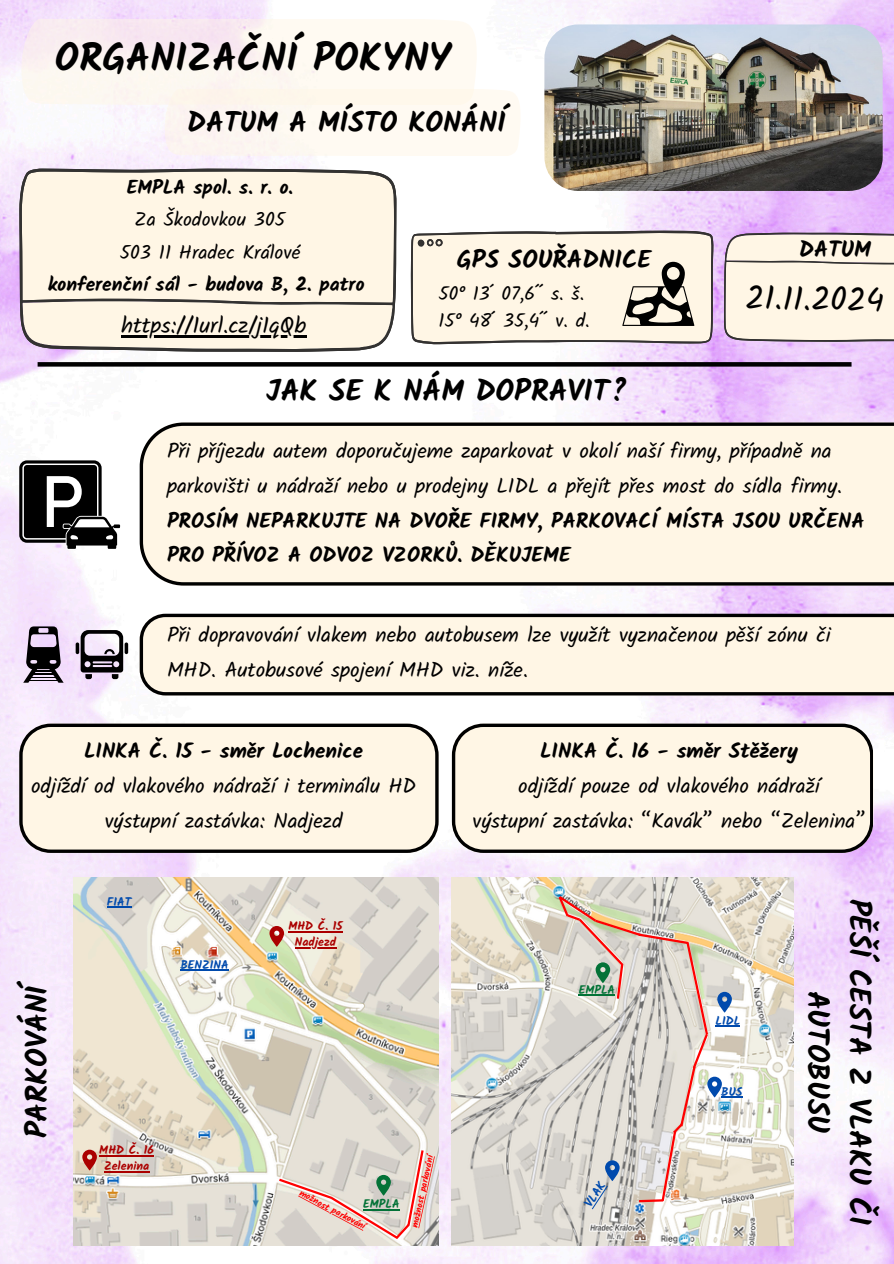
<style>
.page{position:relative;width:894px;height:1264px;background:#fff}
.page>*{position:absolute;margin:0;border:0;box-sizing:border-box;transform-origin:0 0}
.t1{font:700 39px "Kalam";color:#000}
.t2{font:33px "Kalam";color:#000}
.t3{font:700 30px/41.7px "Kalam";color:#000;text-align:center}
.t4{font:700 28.5px "Kalam";color:#000}
.t5{font:700 24.75px "Kalam";color:#000}
.t6{font:22.5px "Kalam";color:#000}
.t7{font:700 22.5px "Kalam";color:#000}
.t8{font:21px/34.8px "Kalam";color:#000}
.t9{font:700 21px/34.8px "Kalam";color:#000}
.t10{font:700 19.5px "Kalam";color:#000}
.t11{font:19.5px "Kalam";color:#000}
.t12{font:19.2px "Kalam";color:#000}
.t13{font:700 12px "Kalam";color:#ab0000}
.t14{font:700 12px "Kalam";color:#004aad}
.t15{font:700 12px "Kalam";color:#037237}
.t16{font:700 9px "Kalam";color:#f00}
</style>
<div class="page">
<img style="left:0;top:0;width:893px;height:1263px">
<img style="left:544px;top:24px;width:337px;height:167px;border-radius:34px">
<svg style="left:724px;top:233px;width:169px;height:109px;background:#f2e9da"></svg>
<svg style="left:411px;top:231px;width:302px;height:113px;background:#e7dfd0"></svg>
<svg style="left:38px;top:362px;width:813px;height:4px;background:#070607"></svg>
<div style="left:19px;top:460px;width:83px;height:82px;background:#000;border-radius:8px"></div>
<svg style="left:22px;top:463px;width:98px;height:86px"></svg>
<div style="left:140px;top:422px;width:753px;height:163px;background:#fff6e5"></div>
<svg style="left:140px;top:613px;width:753px;height:82px;background:#eae2d3"></svg>
<svg style="left:20px;top:20px;width:501px;height:136px"></svg>
<svg style="left:76px;top:630px;width:52px;height:49px"></svg>
<svg style="left:23px;top:626px;width:41px;height:56px;background:#776d7c"></svg>
<svg style="left:19px;top:168px;width:377px;height:184px;background:#f2e9da"></svg>
<hr style="left:121px;top:335px;width:185px;height:3px;background:#000">
<svg style="left:19px;top:723px;width:419px;height:130px;background:#eee6d7"></svg>
<svg style="left:452px;top:723px;width:420px;height:130px;background:#efe6d7"></svg>
<img style="left:452px;top:877px;width:340px;height:368px">
<svg style="left:556px;top:894px;width:186px;height:315px;background:#d7d0c9"></svg>
<img style="left:73px;top:877px;width:365px;height:368px">
<svg style="left:82px;top:1149px;width:15px;height:21px"></svg>
<hr style="left:99px;top:1155px;width:55px;height:1px;background:#ab0000">
<hr style="left:104px;top:1171px;width:45px;height:1px;background:#ab0000">
<svg style="left:269px;top:926px;width:15px;height:20px"></svg>
<hr style="left:288px;top:931px;width:54px;height:1px;background:#ab0000">
<hr style="left:295px;top:947px;width:41px;height:1px;background:#ab0000">
<hr style="left:180px;top:969px;width:49px;height:1px;background:#004aad">
<svg style="left:107px;top:906px;width:24px;height:1px"></svg>
<svg style="left:276px;top:1147px;width:159px;height:94px;background:#ddd1c8"></svg>
<p class="t1" style="left:55px;top:35px;width:397px">ORGANIZAČNÍ POKYNY</p>
<h5 class="t4" style="left:187px;top:106px;width:320px">DATUM A MÍSTO KONÁNÍ</h5>
<p class="t10" style="left:127px;top:175px;width:168px">EMPLA spol. s. r. o.</p>
<p class="t11" style="left:135px;top:208px;width:152px">Za Škodovkou 305</p>
<p class="t11" style="left:120px;top:241px;width:182px">503 11 Hradec Králové</p>
<p class="t10" style="left:48px;top:273px;width:318px">konferenční sál - budova B, 2. patro</p>
<h6 class="t6" style="left:121px;top:312px;width:187px">https://1url.cz/j1qQb</h6>
<h5 class="t5" style="left:457px;top:245px;width:196px">GPS SOUŘADNICE</h5>
<p class="t12" style="left:438px;top:282px;width:147px">50° 13´ 07,6´´ s. š.</p>
<p class="t12" style="left:438px;top:309px;width:153px">15° 48´ 35,4´´ v. d.</p>
<p class="t3" style="left:266px;top:369px;width:363px">JAK SE K NÁM DOPRAVIT?</p>
<p class="t7" style="left:799px;top:236px;width:73px">DATUM</p>
<p class="t2" style="left:745px;top:278px;width:140px;rotate:1deg">21.11.2024</p>
<p class="t8" style="left:167px;top:433px;width:676px">Při příjezdu autem doporučujeme zaparkovat v okolí naší firmy, případně na parkovišti u nádraží nebo u prodejny LIDL a přejít přes most do sídla firmy.</p>
<p class="t9" style="left:167px;top:503px;width:699px">PROSÍM NEPARKUJTE NA DVOŘE FIRMY, PARKOVACÍ MÍSTA JSOU URČENA<br>PRO PŘÍVOZ A ODVOZ VZORKŮ. DĚKUJEME</p>
<p class="t8" style="left:167px;top:617px;width:665px">Při dopravování vlakem nebo autobusem lze využít vyznačenou pěší zónu či<br>MHD. Autobusové spojení MHD viz. níže.</p>
<h3 class="t9" style="left:84px;top:733px;width:280px">LINKA Č. 15 - směr Lochenice</h3>
<p class="t8" style="left:31px;top:768px;width:386px">odjíždí od vlakového nádraží i terminálu HD</p>
<p class="t8" style="left:105px;top:803px;width:239px">výstupní zastávka: Nadjezd</p>
<p class="t3" style="left:16px;top:1138px;width:159px;rotate:-90deg">PARKOVÁNÍ</p>
<p class="t14" style="left:107px;top:894px;width:26px">FIAT</p>
<p class="t14" style="left:180px;top:957px;width:50px">BENZINA</p>
<p class="t13" style="left:99px;top:1142px;width:56px">MHD Č. 16</p>
<p class="t13" style="left:104px;top:1158px;width:47px">Zelenina</p>
<p class="t13" style="left:288px;top:919px;width:56px">MHD Č. 15</p>
<p class="t13" style="left:295px;top:935px;width:43px">Nadjezd</p>
<p class="t16" style="left:302px;top:1187px;width:75px;rotate:28deg">možnost parkování</p>
<p class="t15" style="left:363px;top:1197px;width:38px">EMPLA</p>
<p class="t16" style="left:409px;top:1226px;width:75px;rotate:-78deg">možnost parkování</p>
<p class="t9" style="left:540px;top:733px;width:259px">LINKA Č. 16 - směr Stěžery</p>
<p class="t8" style="left:518px;top:768px;width:303px">odjíždí pouze od vlakového nádraží</p>
<p class="t8" style="left:472px;top:803px;width:394px">výstupní zastávka: “Kavák” nebo “Zelenina”</p>
<p class="t15" style="left:578px;top:982px;width:38px">EMPLA</p>
<p class="t14" style="left:581px;top:1202px;width:29px;rotate:-57deg">VLAK</p>
<p class="t14" style="left:715px;top:1013px;width:26px">LIDL</p>
<p class="t14" style="left:721px;top:1084px;width:23px">BUS</p>
<p class="t3" style="left:880px;top:898px;width:328px;rotate:90deg">PĚŠÍ CESTA Z VLAKU ČI<br>AUTOBUSU</p>
</div>
